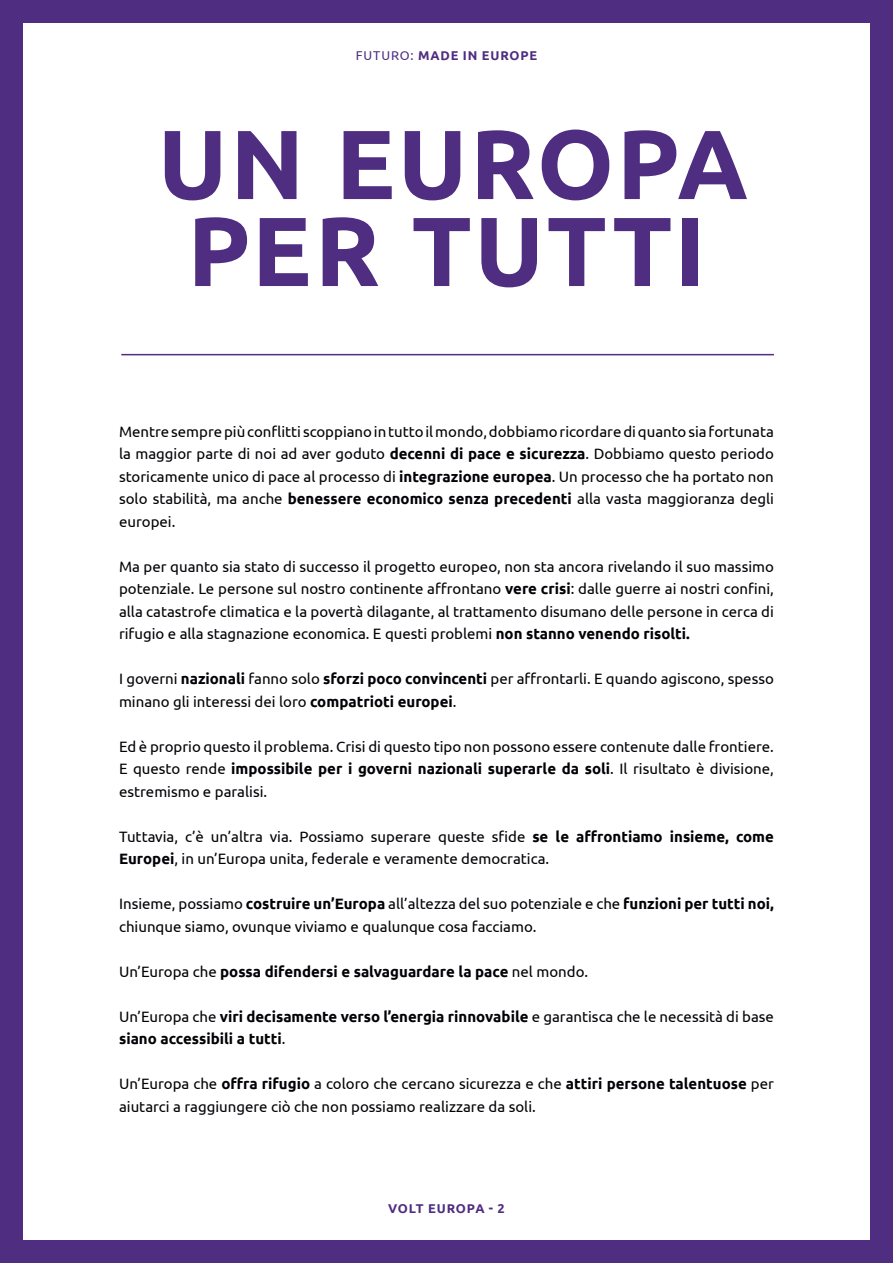
<style>
.page{position:relative;width:893px;height:1263px;background:#4f2d81}
.page>*{position:absolute;margin:0;border:0;box-sizing:border-box;transform-origin:0 0}
.t1{font:700 98.1px/87px "Ubuntu";letter-spacing:.03em;color:#4f2d81}
.t2{font:15px/22.5px "Ubuntu";color:#020206}
.t3{font:700 15px/22.5px "Ubuntu";color:#020206}
.t4{font:700 12.75px "Ubuntu";letter-spacing:.07em;color:#4f2d81}
.s1{font-weight:400}
.s2{font-weight:700}
</style>
<div class="page">
<div style="left:23px;top:23px;width:847px;height:1216px;background:#fff"></div>
<hr style="left:121px;top:354px;width:653px;height:1px;background:#4f2d81">
<p class="t4" style="left:356px;top:47px;width:183px"><span class="s1">FUTURO:</span> MADE IN EUROPE</p>
<h1 class="t1" style="left:158px;top:119px;width:591px">UN EUROPA<br>PER TUTTI</h1>
<p class="t2" style="left:119px;top:419px;width:656px;text-align:justify">Mentre sempre più conflitti scoppiano in tutto il mondo, dobbiamo ricordare di quanto sia fortunata la maggior parte di noi ad aver goduto <span class="s2">decenni di pace e sicurezza</span>. Dobbiamo questo periodo storicamente unico di pace al processo di <span class="s2">integrazione europea</span>. Un processo che ha portato non solo stabilità, ma anche <span class="s2">benessere economico senza precedenti</span> alla vasta maggioranza degli europei.</p>
<p class="t2" style="left:119px;top:554px;width:656px;text-align:justify">Ma per quanto sia stato di successo il progetto europeo, non sta ancora rivelando il suo massimo potenziale. Le persone sul nostro continente affrontano <span class="s2">vere crisi</span>: dalle guerre ai nostri confini, alla catastrofe climatica e la povertà dilagante, al trattamento disumano delle persone in cerca di rifugio e alla stagnazione economica. E questi problemi <span class="s2">non stanno venendo risolti.</span></p>
<p class="t2" style="left:119px;top:667px;width:656px">I governi <span class="s2">nazionali</span> fanno solo <span class="s2">sforzi poco convincenti</span> per affrontarli. E quando agiscono, spesso minano gli interessi dei loro <span class="s2">compatrioti europei</span>.</p>
<p class="t2" style="left:119px;top:734px;width:656px;text-align:justify">Ed è proprio questo il problema. Crisi di questo tipo non possono essere contenute dalle frontiere.<br>E questo rende <span class="s2">impossibile per i governi nazionali superarle da soli</span>. Il risultato è divisione, estremismo e paralisi.</p>
<p class="t2" style="left:119px;top:824px;width:656px">Tuttavia, c’è un’altra via. Possiamo superare queste sfide <span class="s2">se le affrontiamo insieme, come<br>Europei</span>, in un’Europa unita, federale e veramente democratica.</p>
<p class="t2" style="left:119px;top:892px;width:656px">Insieme, possiamo <span class="s2">costruire un’Europa</span> all’altezza del suo potenziale e che <span class="s2">funzioni per tutti noi, </span>chiunque siamo, ovunque viviamo e qualunque cosa facciamo.</p>
<p class="t3" style="left:119px;top:960px;width:471px"><span class="s1">Un’Europa che</span> possa difendersi e salvaguardare la pace <span class="s1">nel mondo.</span></p>
<p class="t3" style="left:119px;top:1005px;width:656px"><span class="s1">Un’Europa che</span> viri decisamente verso l’energia rinnovabile <span class="s1">e garantisca che le necessità di base </span>siano accessibili a tutti<span class="s1">.</span></p>
<p class="t2" style="left:119px;top:1072px;width:656px">Un’Europa che <span class="s2">offra rifugio</span> a coloro che cercano sicurezza e che <span class="s2">attiri persone talentuose</span> per aiutarci a raggiungere ciò che non possiamo realizzare da soli.</p>
<p class="t4" style="left:388px;top:1201px;width:118px">VOLT EUROPA - 2</p>
</div>
